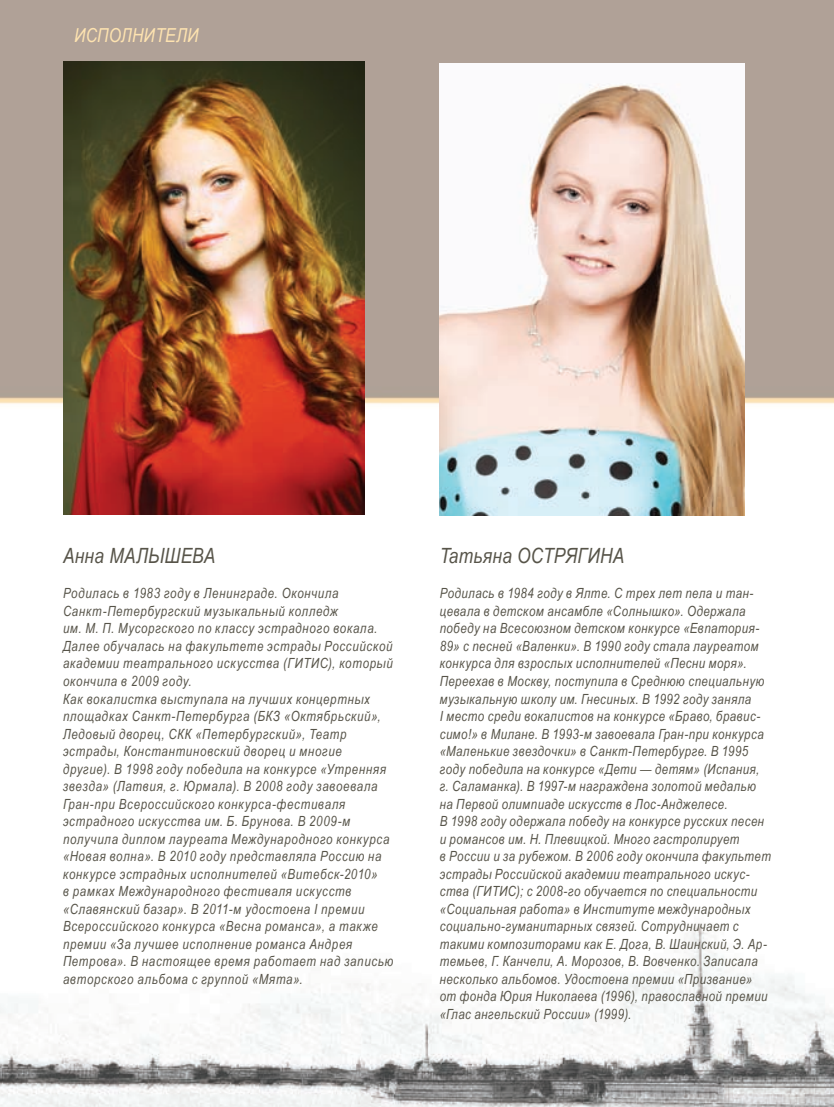
<style>
.page{position:relative;width:834px;height:1107px;background:#fff}
.page>*{position:absolute;margin:0;border:0;box-sizing:border-box;transform-origin:0 0}
.t1{font:italic 21px "Arial Narrow";letter-spacing:.01em;color:#575449}
.t2{font:italic 19.25px "Arial Narrow";color:#fee3b0}
.t3{font:italic 14px/17.5px "Arial Narrow";letter-spacing:.04em;color:#575449}
</style>
<div class="page">
<img style="left:0;top:0;width:833px;height:1106px">
<img style="left:63px;top:61px;width:301px;height:453px">
<img style="left:439px;top:63px;width:305px;height:452px">
<h2 class="t2" style="left:74px;top:22px;width:13px">исполнители</h2>
<h1 class="t1" style="left:63px;top:541px;width:154px">Анна МАЛЫШЕВА</h1>
<p class="t3" style="left:63px;top:584px;width:332px">Родилась в 1983 году в Ленинграде. Окончила Санкт-Петербургский музыкальный колледж<br>им. М. П. Мусоргского по классу эстрадного вокала.<br>Далее обучалась на факультете эстрады Российской академии театрального искусства (ГИТИС), который окончила в 2009 году.<br>Как вокалистка выступала на лучших концертных площадках Санкт-Петербурга (БКЗ «Октябрьский», Ледовый дворец, СКК «Петербургский», Театр эстрады, Константиновский дворец и многие<br>другие). В 1998 году победила на конкурсе «Утренняя звезда» (Латвия, г. Юрмала). В 2008 году завоевала Гран-при Всероссийского конкурса-фестиваля эстрадного искусства им. Б. Брунова. В 2009-м получила диплом лауреата Международного конкурса «Новая волна». В 2010 году представляла Россию на конкурсе эстрадных исполнителей «Витебск-2010»<br>в рамках Международного фестиваля искусств «Славянский базар». В 2011-м удостоена I премии Всероссийского конкурса «Весна романса», а также премии «За лучшее исполнение романса Андрея Петрова». В настоящее время работает над записью авторского альбома с группой «Мята».</p>
<h1 class="t1" style="left:439px;top:541px;width:186px">Татьяна ОСТРЯГИНА</h1>
<p class="t3" style="left:439px;top:584px;width:332px">Родилась в 1984 году в Ялте. С трех лет пела и тан&shy;цевала в детском ансамбле «Солнышко». Одержала победу на Всесоюзном детском конкурсе «Евпатория-89» с песней «Валенки». В 1990 году стала лауреатом конкурса для взрослых исполнителей «Песни моря».<br>Переехав в Москву, поступила в Среднюю специальную музыкальную школу им. Гнесиных. В 1992 году заняла<br>I место среди вокалистов на конкурсе «Браво, бравис&shy;симо!» в Милане. В 1993-м завоевала Гран-при конкурса «Маленькие звездочки» в Санкт-Петербурге. В 1995 году победила на конкурсе «Дети — детям» (Испания, г. Саламанка). В 1997-м награждена золотой медалью на Первой олимпиаде искусств в Лос-Анджелесе.<br>В 1998 году одержала победу на конкурсе русских песен и романсов им. Н. Плевицкой. Много гастролирует<br>в России и за рубежом. В 2006 году окончила факультет эстрады Российской академии театрального искус&shy;ства (ГИТИС); с 2008-го обучается по специальности «Социальная работа» в Институте международных социально-гуманитарных связей. Сотрудничает с такими композиторами как Е. Дога, В. Шаинский, Э. Ар&shy;темьев, Г. Канчели, А. Морозов, В. Вовченко. Записала несколько альбомов. Удостоена премии «Призвание» от фонда Юрия Николаева (1996), православной премии «Глас ангельский России» (1999).</p>
</div>
